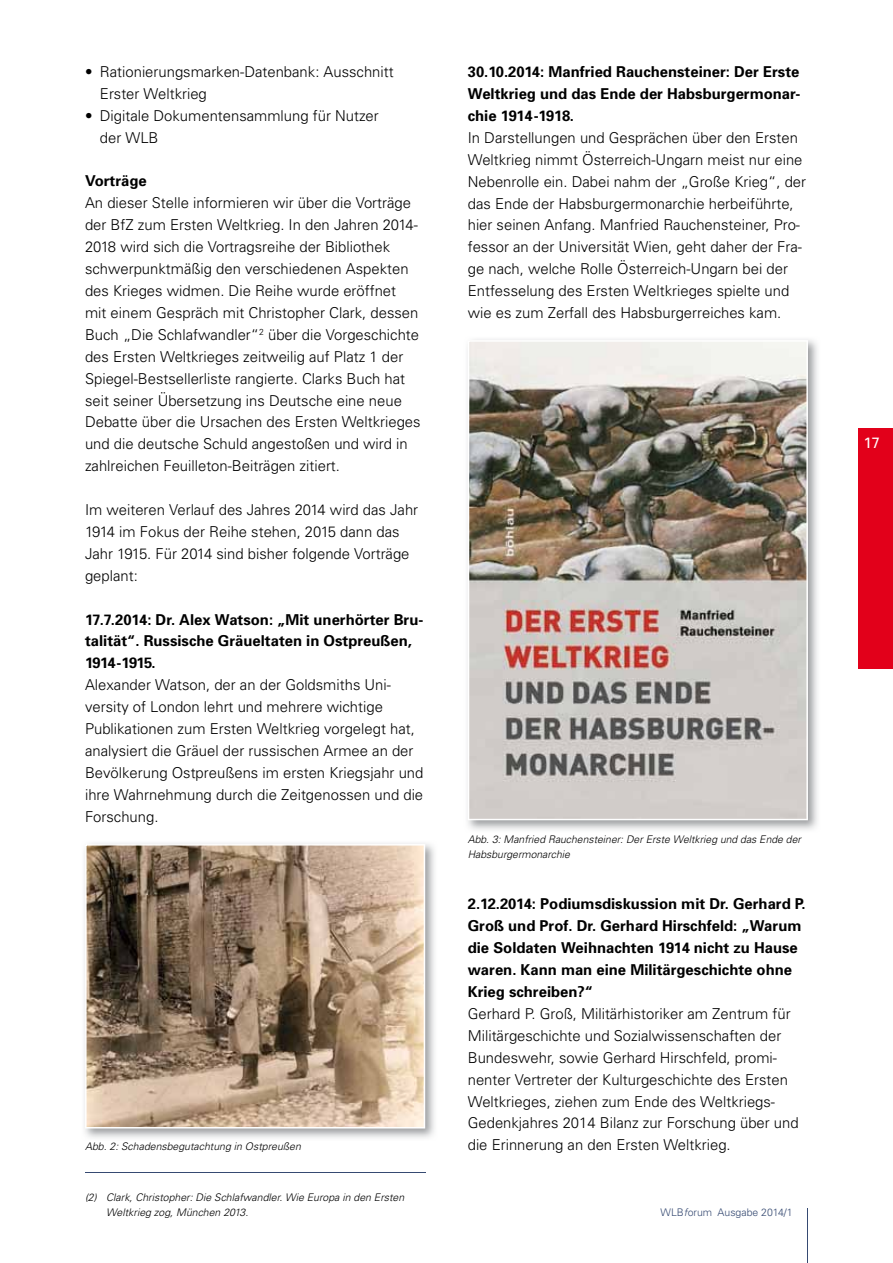
<style>
.page{position:relative;width:893px;height:1263px;background:#fff}
.page>*{position:absolute;margin:0;border:0;box-sizing:border-box;transform-origin:0 0}
.t1{font:15px/21.9px "Univers Light 2";color:#000}
.t2{font:700 15px/21.9px "Univers";color:#000}
.t3{font:300 15px "Univers";color:#000}
.t4{font:15px "Univers";color:#fff}
.t5{font:italic 300 10.5px/14.2px "Univers";color:#000}
.t6{font:10.5px "Univers Light 2";color:#364a72}
.s1{font-family:"Univers";font-weight:300;font-style:italic}
</style>
<div class="page">
<hr style="left:807px;top:1208px;width:1px;height:55px;background:#364a72">
<div style="left:859px;top:428px;width:34px;height:240px;background:#e2001a"></div>
<hr style="left:85px;top:1172px;width:340px;height:1px;background:#364a72">
<img style="left:84px;top:843px;width:351px;height:295px">
<svg style="left:85px;top:844px;width:340px;height:284px;background:#a18b75"></svg>
<img style="left:467px;top:339px;width:351px;height:491px">
<img style="left:468px;top:340px;width:340px;height:480px">
<p class="t3" style="left:85px;top:63px;width:310px">• Rationierungsmarken-Datenbank: Ausschnitt</p>
<p class="t1" style="left:100px;top:82px;width:108px">Erster Weltkrieg</p>
<p class="t3" style="left:85px;top:106px;width:295px">• Digitale Dokumentensammlung für Nutzer</p>
<p class="t1" style="left:100px;top:126px;width:60px">der WLB</p>
<p class="t2" style="left:85px;top:170px;width:63px">Vorträge</p>
<p class="t1" style="left:85px;top:192px;width:337px">An dieser Stelle informieren wir über die Vorträge der BfZ zum Ersten Weltkrieg. In den Jahren 2014- 2018 wird sich die Vortragsreihe der Bibliothek schwerpunktmäßig den verschiedenen Aspekten des Krieges widmen. Die Reihe wurde eröffnet mit einem Gespräch mit Christopher Clark, dessen Buch „Die Schlafwandler“<sup>2</sup> über die Vorgeschichte des Ersten Weltkrieges zeitweilig auf Platz 1 der Spiegel-Bestsellerliste rangierte. Clarks Buch hat seit seiner Übersetzung ins Deutsche eine neue Debatte über die Ursachen des Ersten Weltkrieges und die deutsche Schuld angestoßen und wird in zahlreichen Feuilleton-Beiträgen zitiert.</p>
<p class="t1" style="left:85px;top:498px;width:335px">Im weiteren Verlauf des Jahres 2014 wird das Jahr 1914 im Fokus der Reihe stehen, 2015 dann das Jahr 1915. Für 2014 sind bisher folgende Vorträge geplant:</p>
<p class="t2" style="left:85px;top:608px;width:340px">17.7.2014: Dr. Alex Watson: „Mit unerhörter Bru&shy;talität“. Russische Gräueltaten in Ostpreußen,<br>1914-1915.</p>
<p class="t1" style="left:85px;top:673px;width:340px">Alexander Watson, der an der Goldsmiths Uni&shy;versity of London lehrt und mehrere wichtige Publikationen zum Ersten Weltkrieg vorgelegt hat, analysiert die Gräuel der russischen Armee an der Bevölkerung Ostpreußens im ersten Kriegsjahr und ihre Wahrnehmung durch die Zeitgenossen und die Forschung.</p>
<p class="t5" style="left:85px;top:1139px;width:217px">Abb. 2: Schadensbegutachtung in Ostpreußen</p>
<p class="t5" style="left:106px;top:1190px;width:299px;text-indent:-21px">(2) Clark, Christopher: Die Schlafwandler. Wie Europa in den Ersten<br>Weltkrieg zog, München 2013.</p>
<p class="t2" style="left:468px;top:60px;width:334px;text-align:justify">30.10.2014: Manfried Rauchensteiner: Der Erste Weltkrieg und das Ende der Habsburgermonar&shy;chie 1914-1918.</p>
<p class="t1" style="left:468px;top:126px;width:340px">In Darstellungen und Gesprächen über den Ersten Weltkrieg nimmt Österreich-Ungarn meist nur eine Nebenrolle ein. Dabei nahm der „Große Krieg“, der das Ende der Habsburgermonarchie herbeiführte, hier seinen Anfang. Manfried Rauchensteiner, Pro&shy;fessor an der Universität Wien, geht daher der Fra&shy;ge nach, welche Rolle Österreich-Ungarn bei der Entfesselung des Ersten Weltkrieges spielte und wie es zum Zerfall des Habsburgerreiches kam.</p>
<p class="t5" style="left:468px;top:832px;width:335px">Abb. 3: Manfried Rauchensteiner: Der Erste Weltkrieg und das Ende der<br>Habsburgermonarchie</p>
<p class="t2" style="left:468px;top:893px;width:339px">2.12.2014: Podiumsdiskussion mit Dr. Gerhard P.<br>Groß und Prof. Dr. Gerhard Hirschfeld: „Warum die Soldaten Weihnachten 1914 nicht zu Hause waren. Kann man eine Militärgeschichte ohne Krieg schreiben?“</p>
<p class="t1" style="left:468px;top:1002px;width:332px">Gerhard P. Groß, Militärhistoriker am Zentrum für Militärgeschichte und Sozialwissenschaften der Bundeswehr, sowie Gerhard Hirschfeld, promi&shy;nenter Vertreter der Kulturgeschichte des Ersten Weltkrieges, ziehen zum Ende des Weltkriegs-Gedenkjahres 2014 Bilanz zur Forschung über und die Erinnerung an den Ersten Weltkrieg.</p>
<p class="t6" style="left:661px;top:1206px;width:134px">WLB<span class="s1">f</span>orum Ausgabe 2014/1</p>
<p class="t4" style="left:863px;top:434px;width:18px">17</p>
</div>
